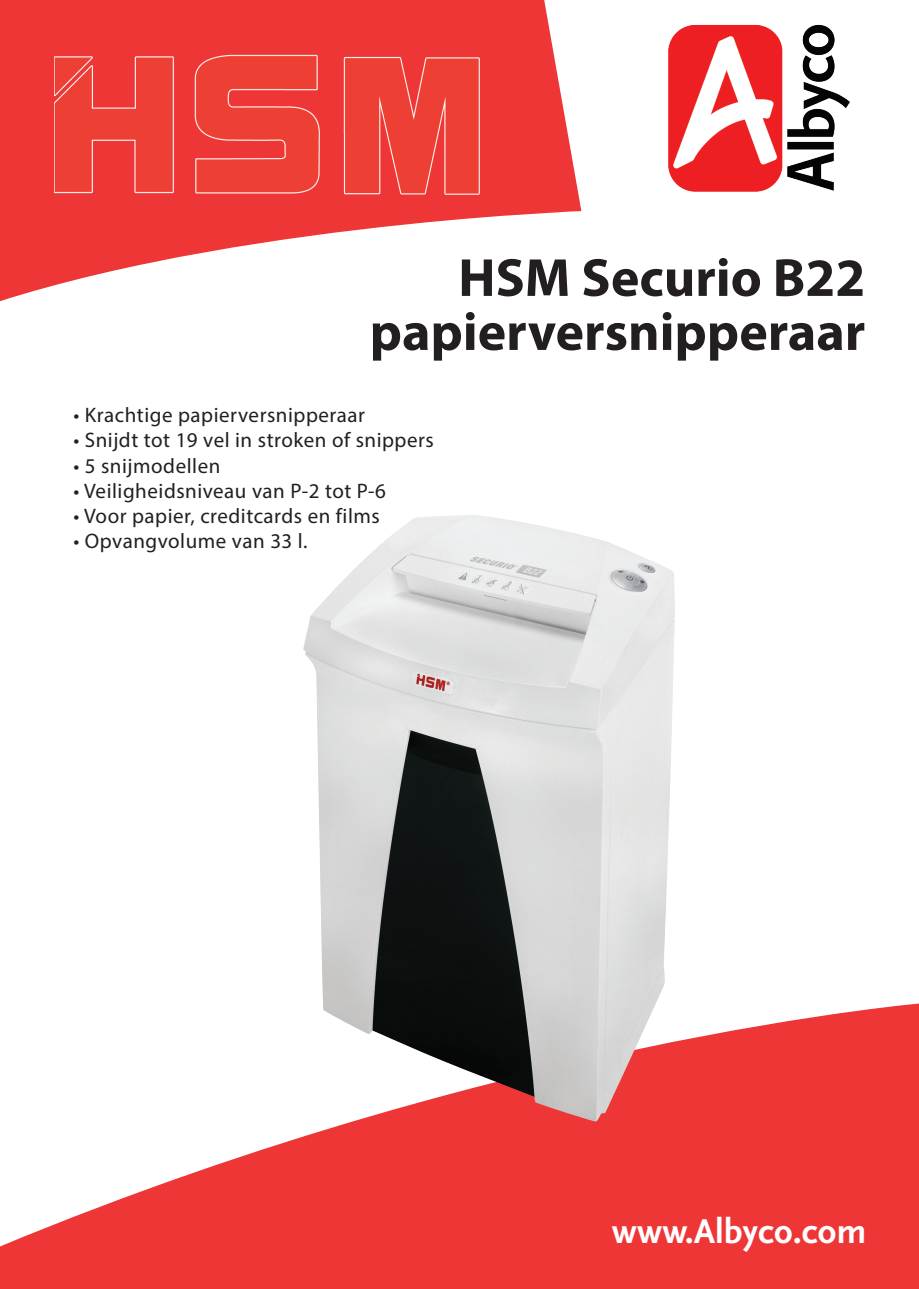
<style>
.page{position:relative;width:919px;height:1289px;background:#fff}
.page>*{position:absolute;margin:0;border:0;box-sizing:border-box;transform-origin:0 0}
.t1{font:700 54px/54px "Myriad Pro";color:#231f20;text-align:right}
.t2{font:36px "Scala Sans Bold LF";color:#fff}
.t3{font:21px "Myriad Pro";letter-spacing:.025em;color:#231f20}
</style>
<div class="page">
<svg style="left:0;top:0;width:581px;height:302px;fill:#ee3637"></svg>
<svg style="left:0;top:1003px;width:918px;height:285px;fill:#ee3637"></svg>
<img style="left:668px;top:24px;width:182px;height:168px">
<img style="left:54px;top:54px;width:425px;height:140px">
<img style="left:303px;top:515px;width:372px;height:606px">
<h1 class="t1" style="left:369px;top:249px;width:497px">HSM Securio B22 papierversnipperaar</h1>
<p class="t3" style="left:73px;top:402px;width:293px">• Krachtige papierversnipperaar</p>
<p class="t3" style="left:73px;top:427px;width:362px">• Snijdt tot 19 vel in stroken of snippers</p>
<p class="t3" style="left:73px;top:452px;width:148px">• 5 snijmodellen</p>
<p class="t3" style="left:73px;top:478px;width:314px">• Veiligheidsniveau van P-2 tot P-6</p>
<p class="t3" style="left:73px;top:503px;width:308px">• Voor papier, creditcards en films</p>
<p class="t3" style="left:73px;top:528px;width:236px">• Opvangvolume van 33 l.</p>
<h2 class="t2" style="left:612px;top:1211px;width:256px">www.Albyco.com</h2>
</div>
